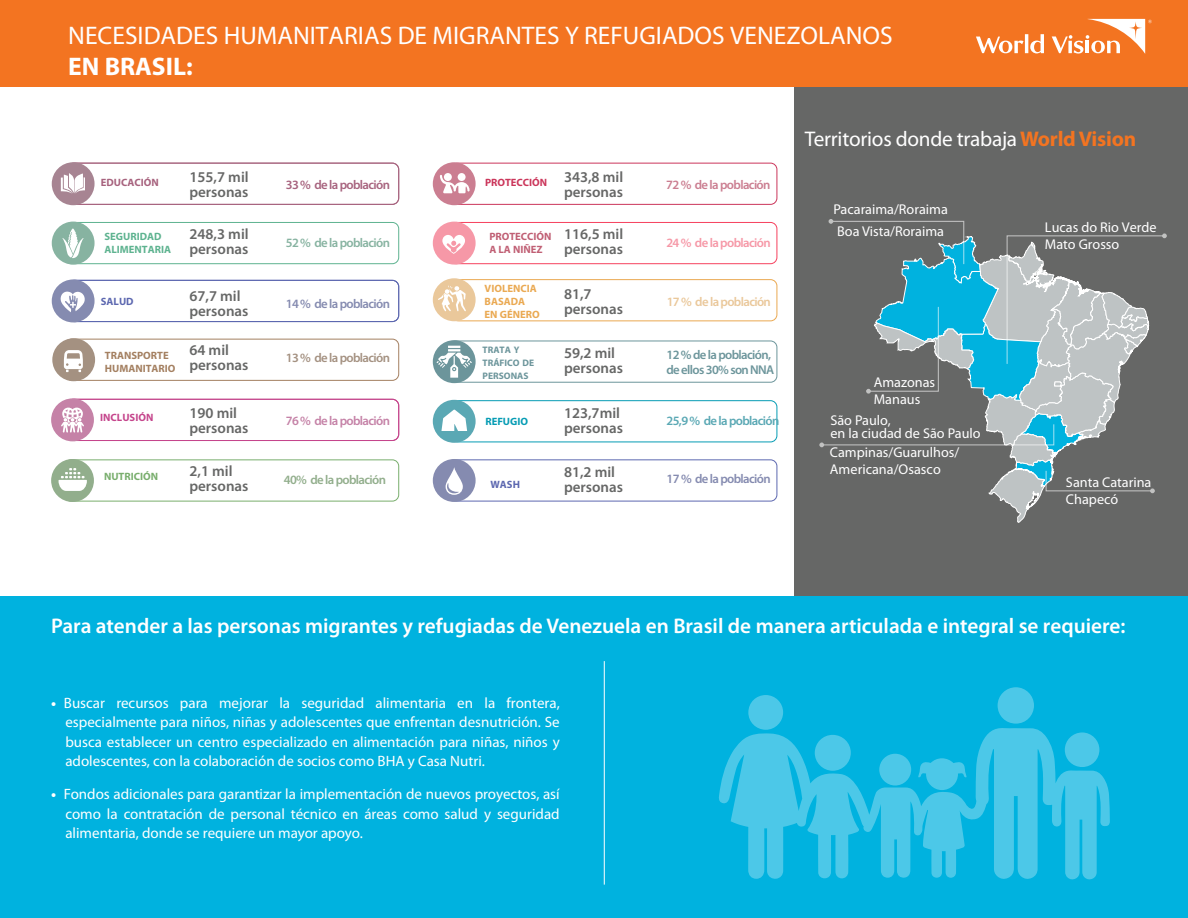
<style>
.page{position:relative;width:1188px;height:918px;background:#fff}
.page>*{position:absolute;margin:0;border:0;box-sizing:border-box;transform-origin:0 0}
.t1{font:25.5px "Myriad Pro";color:#fff}
.t2{font:700 25.5px "Myriad Pro";color:#fff}
.t3{font:600 21.3px "Myriad Pro";color:#fff}
.t4{font:21.3px "Myriad Pro";letter-spacing:-.01em;color:#fff}
.t5{font:15px/19.5px "Myriad Pro";color:#fff;text-align:justify}
.t6{font:600 15px/15px "Myriad Pro";color:#666766}
.t7{font:14.25px/17.1px "Myriad Pro";color:#fff}
.t8{font:600 12.75px/15.3px "Myriad Pro";letter-spacing:-.05em;color:#6c959b}
.t9{font:600 12.75px "Myriad Pro";letter-spacing:-.05em;color:#858bb0}
.t10{font:600 12.75px "Myriad Pro";letter-spacing:-.05em;color:#5aa8b4}
.t11{font:600 12.75px "Myriad Pro";letter-spacing:-.05em;color:#a7637e}
.t12{font:600 12.75px "Myriad Pro";letter-spacing:-.05em;color:#cb7e91}
.t13{font:600 12.75px "Myriad Pro";letter-spacing:-.05em;color:#f698a7}
.t14{font:600 12.75px "Myriad Pro";letter-spacing:-.05em;color:#eac89b}
.t15{font:600 12.75px "Myriad Pro";letter-spacing:-.05em;color:#87b3a1}
.t16{font:600 12.75px "Myriad Pro";letter-spacing:-.05em;color:#a49181}
.t17{font:600 12.75px "Myriad Pro";letter-spacing:-.05em;color:#c582a7}
.t18{font:600 12.75px "Myriad Pro";letter-spacing:-.05em;color:#92ae8c}
.t19{font:700 10.65px/12.9px "Myriad Pro";color:#eaa952}
.t20{font:700 10.65px/12.9px "Myriad Pro";color:#a48061}
.t21{font:700 10.65px/12.9px "Myriad Pro";color:#5eb390}
.t22{font:700 10.65px/12.9px "Myriad Pro";color:#c05f74}
.t23{font:700 10.65px "Myriad Pro";color:#cb365b}
.t24{font:700 10.65px "Myriad Pro";color:#79ae6d}
.t25{font:700 10.65px "Myriad Pro";color:#a7637e}
.t26{font:700 10.65px "Myriad Pro";color:#5d68b0}
.t27{font:700 10.65px "Myriad Pro";color:#c5458c}
.t28{font:700 10.65px "Myriad Pro";color:#069cb4}
.t29{font:700 9.45px/12.9px "Myriad Pro";color:#6c959b}
.s1{font-weight:700;color:#f37421}
.s2{font-weight:700}
</style>
<div class="page">
<div style="left:794px;top:87px;width:394px;height:522px;background:#666766"></div>
<div style="left:0;top:596px;width:1188px;height:322px;background:#00b2df"></div>
<svg style="left:819px;top:219px;width:348px;height:304px"></svg>
<div style="left:0;top:0;width:1188px;height:87px;background:#f37421"></div>
<svg style="left:976px;top:19px;width:176px;height:35px"></svg>
<div style="left:998px;top:687px;width:36px;height:37px;background:#4cc8e8;border-radius:50%"></div>
<svg style="left:719px;top:728px;width:391px;height:151px;fill:#4cc8e8"></svg>
<div style="left:1065px;top:732px;width:34px;height:35px;background:#4cc8e8;border-radius:50%"></div>
<div style="left:748px;top:695px;width:35px;height:35px;background:#4cc8e8;border-radius:50%"></div>
<div style="left:815px;top:735px;width:36px;height:36px;background:#4cc8e8;border-radius:50%"></div>
<div style="left:879px;top:754px;width:32px;height:32px;background:#4cc8e8;border-radius:50%"></div>
<svg style="left:916px;top:758px;width:52px;height:32px"></svg>
<hr style="left:604px;top:661px;width:1px;height:224px;background:#fff">
<div style="left:52px;top:162px;width:43px;height:43px;background:#a78492;border-radius:50%"></div>
<svg style="left:61px;top:162px;width:338px;height:43px"></svg>
<div style="left:52px;top:279px;width:43px;height:43px;background:#858bb0;border-radius:50%"></div>
<svg style="left:59px;top:280px;width:340px;height:42px"></svg>
<div style="left:433px;top:162px;width:43px;height:43px;background:#cb7e91;border-radius:50%"></div>
<svg style="left:440px;top:162px;width:338px;height:43px"></svg>
<div style="left:51px;top:459px;width:43px;height:43px;background:#92ae8c;border-radius:50%"></div>
<svg style="left:59px;top:459px;width:340px;height:43px"></svg>
<div style="left:52px;top:222px;width:43px;height:43px;background:#87b3a1;border-radius:50%"></div>
<svg style="left:62px;top:222px;width:337px;height:42px"></svg>
<div style="left:433px;top:222px;width:43px;height:43px;background:#f698a7;border-radius:50%"></div>
<svg style="left:442px;top:222px;width:336px;height:42px"></svg>
<div style="left:433px;top:278px;width:43px;height:43px;background:#eac89b;border-radius:50%"></div>
<svg style="left:438px;top:279px;width:340px;height:43px"></svg>
<div style="left:52px;top:338px;width:43px;height:43px;background:#a49181;border-radius:50%"></div>
<svg style="left:63px;top:338px;width:336px;height:43px"></svg>
<div style="left:51px;top:398px;width:43px;height:43px;background:#c582a7;border-radius:50%"></div>
<svg style="left:61px;top:399px;width:338px;height:42px"></svg>
<div style="left:433px;top:400px;width:43px;height:43px;background:#5aa8b4;border-radius:50%"></div>
<svg style="left:441px;top:400px;width:337px;height:43px"></svg>
<div style="left:433px;top:459px;width:43px;height:43px;background:#858bb0;border-radius:50%"></div>
<svg style="left:446px;top:459px;width:332px;height:43px"></svg>
<div style="left:433px;top:340px;width:43px;height:43px;background:#6c959b;border-radius:50%"></div>
<svg style="left:437px;top:340px;width:341px;height:43px"></svg>
<h1 class="t1" style="left:68px;top:21px;width:826px">NECESIDADES HUMANITARIAS DE MIGRANTES Y REFUGIADOS VENEZOLANOS</h1>
<h1 class="t2" style="left:68px;top:49px;width:126px">EN BRASIL:</h1>
<p class="t25" style="left:101px;top:176px;width:59px">EDUCACIÓN</p>
<p class="t6" style="left:189px;top:170px;width:61px">155,7 mil personas</p>
<p class="t12" style="left:666px;top:178px;width:106px">72 % de la población</p>
<p class="t6" style="left:564px;top:170px;width:61px">343,8 mil personas</p>
<p class="t23" style="left:485px;top:176px;width:64px">PROTECCIÓN</p>
<p class="t11" style="left:286px;top:178px;width:106px">33 % de la población</p>
<p class="t6" style="left:189px;top:227px;width:61px">248,3 mil personas</p>
<p class="t6" style="left:564px;top:227px;width:61px">116,5 mil personas</p>
<p class="t21" style="left:105px;top:230px;width:68px">SEGURIDAD<br>ALIMENTARIA</p>
<p class="t22" style="left:489px;top:230px;width:64px">PROTECCIÓN<br>A LA NIÑEZ</p>
<p class="t19" style="left:485px;top:282px;width:57px">VIOLENCIA<br>BASADA<br>EN GÉNERO</p>
<p class="t20" style="left:105px;top:348px;width:72px">TRANSPORTE<br>HUMANITARIO</p>
<p class="t15" style="left:286px;top:235px;width:106px">52 % de la población</p>
<p class="t13" style="left:666px;top:235px;width:106px">24 % de la población</p>
<p class="t6" style="left:564px;top:286px;width:61px">81,7 personas</p>
<p class="t6" style="left:189px;top:288px;width:61px">67,7 mil personas</p>
<p class="t14" style="left:667px;top:294px;width:106px">17 % de la población</p>
<p class="t26" style="left:101px;top:294px;width:34px">SALUD</p>
<p class="t9" style="left:286px;top:297px;width:106px">14 % de la población</p>
<p class="t6" style="left:189px;top:343px;width:61px">64 mil personas</p>
<p class="t29" style="left:483px;top:343px;width:53px">TRATA Y<br>TRÁFICO DE<br>PERSONAS</p>
<p class="t8" style="left:667px;top:347px;width:109px">12 % de la población, de ellos 30% son NNA</p>
<p class="t6" style="left:564px;top:346px;width:61px">59,2 mil personas</p>
<p class="t16" style="left:286px;top:351px;width:106px">13 % de la población</p>
<p class="t27" style="left:100px;top:411px;width:55px">INCLUSIÓN</p>
<p class="t24" style="left:104px;top:470px;width:56px">NUTRICIÓN</p>
<p class="t6" style="left:189px;top:406px;width:61px">190 mil personas</p>
<p class="t6" style="left:189px;top:464px;width:61px">2,1 mil personas</p>
<p class="t17" style="left:286px;top:414px;width:106px">76 % de la población</p>
<p class="t18" style="left:284px;top:473px;width:104px">40% de la población</p>
<p class="t6" style="left:564px;top:406px;width:61px">123,7mil personas</p>
<p class="t28" style="left:485px;top:414px;width:44px">REFUGIO</p>
<p class="t10" style="left:667px;top:414px;width:114px">25,9 % de la población</p>
<p class="t26" style="left:491px;top:478px;width:31px">WASH</p>
<p class="t6" style="left:564px;top:465px;width:61px">81,2 mil personas</p>
<p class="t9" style="left:667px;top:472px;width:106px">17 % de la población</p>
<h2 class="t4" style="left:805px;top:127px;width:333px">Territorios donde trabaja<span class="s1">World Vision</span></h2>
<p class="t7" style="left:833px;top:201px;width:116px">Pacaraima/Roraima</p>
<p class="t7" style="left:837px;top:223px;width:108px">Boa Vista/Roraima</p>
<p class="t7" style="left:874px;top:374px;width:63px">Amazonas<br>Manaus</p>
<p class="t7" style="left:830px;top:414px;width:152px;line-height:12.8px">São Paulo,<br>en la ciudad de São Paulo</p>
<p class="t7" style="left:830px;top:444px;width:131px">Campinas/Guarulhos/<br>Americana/Osasco</p>
<p class="t7" style="left:1045px;top:219px;width:113px">Lucas do Rio Verde<br>Mato Grosso</p>
<p class="t7" style="left:1066px;top:474px;width:87px">Santa Catarina<br>Chapecó</p>
<h2 class="t3" style="left:51px;top:614px;width:1076px">Para atender a las personas migrantes y refugiadas de Venezuela en Brasil de manera articulada e integral se requiere:</h2>
<p class="t5" style="left:65px;top:693px;width:496px;text-indent:-14px"><span class="s2">•</span> Buscar recursos para mejorar la seguridad alimentaria en la frontera, especialmente para niños, niñas y adolescentes que enfrentan desnutrición. Se busca establecer un centro especializado en alimentación para niñas, niños y adolescentes, con la colaboración de socios como BHA y Casa Nutri.</p>
<p class="t5" style="left:65px;top:785px;width:496px;text-indent:-14px"><span class="s2">•</span> Fondos adicionales para garantizar la implementación de nuevos proyectos, así como la contratación de personal técnico en áreas como salud y seguridad alimentaria, donde se requiere un mayor apoyo.</p>
</div>
